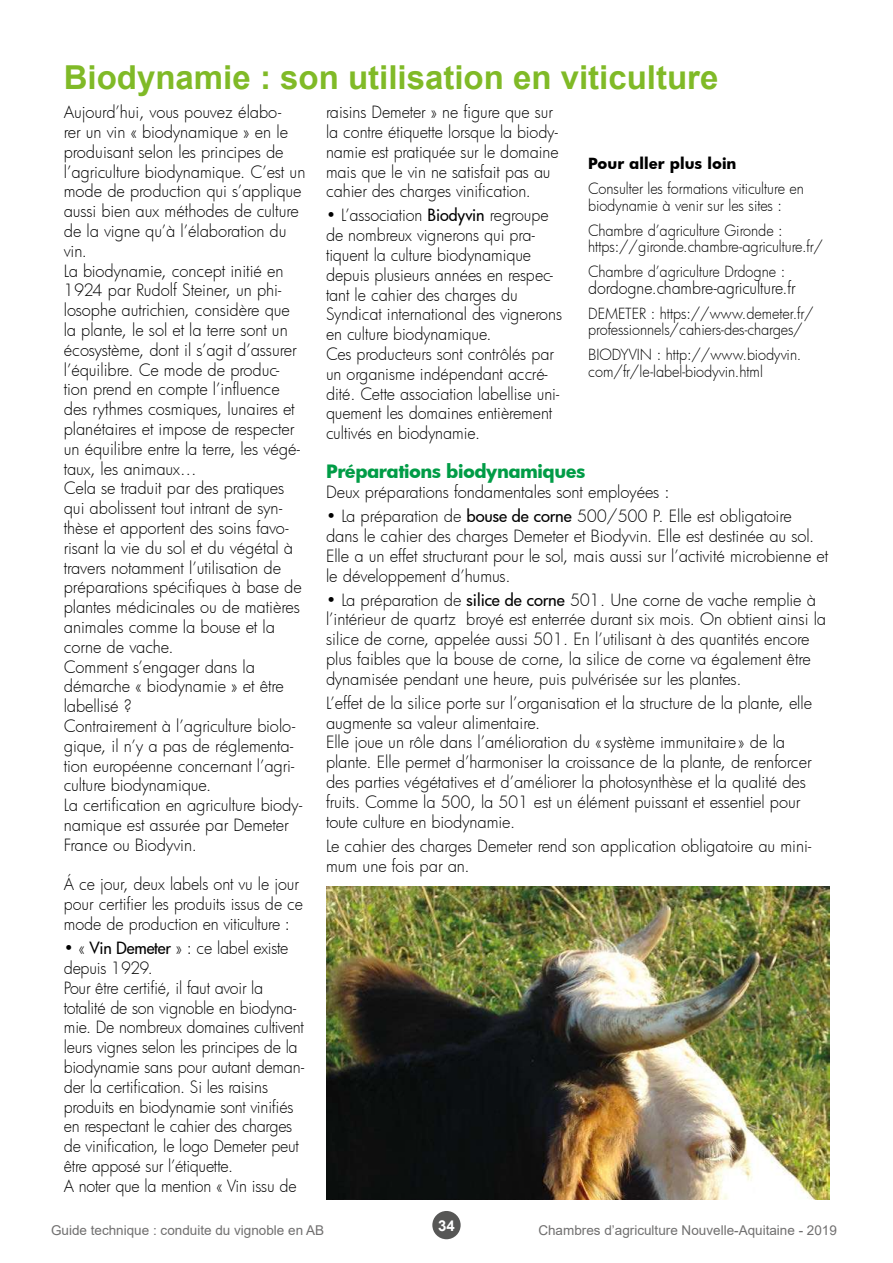
<style>
.page{position:relative;width:893px;height:1263px;background:#fff}
.page>*{position:absolute;margin:0;border:0;box-sizing:border-box;transform-origin:0 0}
.t1{font:700 33px "Arial";color:#80ba27}
.t2{font:700 18px "Futura";letter-spacing:-.03em;color:#009c46}
.t3{font:300 16.5px/19.8px "Futura";letter-spacing:-.005em;color:#000}
.t4{font:300 15px/16.5px "Futura";letter-spacing:-.005em;color:#000}
.t5{font:700 15px "Futura";color:#000}
.t6{font:700 15px "Arial";color:#fff}
.t7{font:13.5px "Arial";color:#706f6f}
.s1{font-weight:500}
</style>
<div class="page">
<div style="left:432px;top:1211px;width:29px;height:28px;background:#575756;border-radius:50%"></div>
<img style="left:326px;top:887px;width:503px;height:312px">
<h1 class="t1" style="left:64px;top:54px;width:656px">Biodynamie : son utilisation en viticulture</h1>
<p class="t3" style="left:326px;top:102px;width:234px">raisins Demeter » ne figure que sur la contre étiquette lorsque la biody&shy;namie est pratiquée sur le domaine mais que le vin ne satisfait pas au cahier des charges vinification.</p>
<p class="t3" style="left:326px;top:205px;width:238px">• L’association <span class="s1">Biodyvin</span> regroupe de nombreux vignerons qui pra&shy;tiquent la culture biodynamique depuis plusieurs années en respec&shy;tant le cahier des charges du<br>Syndicat international des vignerons en culture biodynamique.<br>Ces producteurs sont contrôlés par un organisme indépendant accré&shy;dité. Cette association labellise uni&shy;quement les domaines entièrement cultivés en biodynamie.</p>
<p class="t2" style="left:326px;top:459px;width:261px">Préparations biodynamiques</p>
<p class="t3" style="left:326px;top:482px;width:345px">Deux préparations fondamentales sont employées :</p>
<p class="t3" style="left:326px;top:506px;width:504px">• La préparation de <span class="s1">bouse de corne</span> 500/500 P. Elle est obligatoire dans le cahier des charges Demeter et Biodyvin. Elle est destinée au sol.<br>Elle a un effet structurant pour le sol, mais aussi sur l’activité microbienne et le développement d’humus.</p>
<p class="t3" style="left:326px;top:589px;width:502px">• La préparation de <span class="s1">silice de corne</span> 501. Une corne de vache remplie à l’intérieur de quartz broyé est enterrée durant six mois. On obtient ainsi la silice de corne, appelée aussi 501. En l’utilisant à des quantités encore plus faibles que la bouse de corne, la silice de corne va également être dynamisée pendant une heure, puis pulvérisée sur les plantes.</p>
<p class="t3" style="left:326px;top:693px;width:488px">L’effet de la silice porte sur l’organisation et la structure de la plante, elle augmente sa valeur alimentaire.<br>Elle joue un rôle dans l’amélioration du «système immunitaire» de la plante. Elle permet d’harmoniser la croissance de la plante, de renforcer des parties végétatives et d’améliorer la photosynthèse et la qualité des fruits. Comme la 500, la 501 est un élément puissant et essentiel pour toute culture en biodynamie.</p>
<p class="t3" style="left:326px;top:835px;width:487px">Le cahier des charges Demeter rend son application obligatoire au mini&shy;mum une fois par an.</p>
<p class="t3" style="left:64px;top:102px;width:243px">Aujourd’hui, vous pouvez élabo-<br>rer un vin « biodynamique » en le produisant selon les principes de l’agriculture biodynamique. C’est un mode de production qui s’applique aussi bien aux méthodes de culture de la vigne qu’à l’élaboration du vin.<br>La biodynamie, concept initié en<br>1924 par Rudolf Steiner, un phi&shy;losophe autrichien, considère que la plante, le sol et la terre sont un écosystème, dont il s’agit d’assurer l’équilibre. Ce mode de produc&shy;tion prend en compte l’influence des rythmes cosmiques, lunaires et planétaires et impose de respecter un équilibre entre la terre, les végé&shy;taux, les animaux…<br>Cela se traduit par des pratiques qui abolissent tout intrant de syn&shy;thèse et apportent des soins favo&shy;risant la vie du sol et du végétal à travers notamment l’utilisation de préparations spécifiques à base de plantes médicinales ou de matières animales comme la bouse et la corne de vache.<br>Comment s’engager dans la démarche « biodynamie » et être labellisé ?<br>Contrairement à l’agriculture biolo&shy;gique, il n’y a pas de réglementa&shy;tion européenne concernant l’agri&shy;culture biodynamique.<br>La certification en agriculture biody&shy;namique est assurée par Demeter<br>France ou Biodyvin.</p>
<p class="t3" style="left:64px;top:874px;width:241px">Á ce jour, deux labels ont vu le jour pour certifier les produits issus de ce mode de production en viticulture :</p>
<p class="t3" style="left:64px;top:938px;width:242px">• « <span class="s1">Vin Demeter</span> » : ce label existe depuis 1929.<br>Pour être certifié, il faut avoir la totalité de son vignoble en biodyna&shy;mie. De nombreux domaines cultivent leurs vignes selon les principes de la biodynamie sans pour autant deman&shy;der la certification. Si les raisins produits en biodynamie sont vinifiés en respectant le cahier des charges de vinification, le logo Demeter peut être apposé sur l’étiquette.<br>A noter que la mention « Vin issu de</p>
<p class="t5" style="left:588px;top:153px;width:150px">Pour aller plus loin</p>
<p class="t4" style="left:588px;top:180px;width:217px">Consulter les formations viticulture en biodynamie à venir sur les sites :</p>
<p class="t4" style="left:588px;top:222px;width:236px">Chambre d’agriculture Gironde : https://gironde.chambre-agriculture.fr/</p>
<p class="t4" style="left:588px;top:263px;width:199px">Chambre d’agriculture Drdogne :</p>
<p class="t3" style="left:588px;top:277px;width:209px">dordogne.chambre-agriculture.fr</p>
<p class="t4" style="left:588px;top:305px;width:227px">DEMETER : https://www.demeter.fr/ professionnels/cahiers-des-charges/</p>
<p class="t4" style="left:588px;top:346px;width:214px">BIODYVIN : http://www.biodyvin. com/fr/le-label-biodyvin.html</p>
<p class="t7" style="left:51px;top:1221px;width:275px">Guide technique : conduite du vignoble en AB</p>
<p class="t6" style="left:438px;top:1215px;width:18px">34</p>
<p class="t7" style="left:538px;top:1221px;width:300px">Chambres d’agriculture Nouvelle-Aquitaine - 2019</p>
</div>
